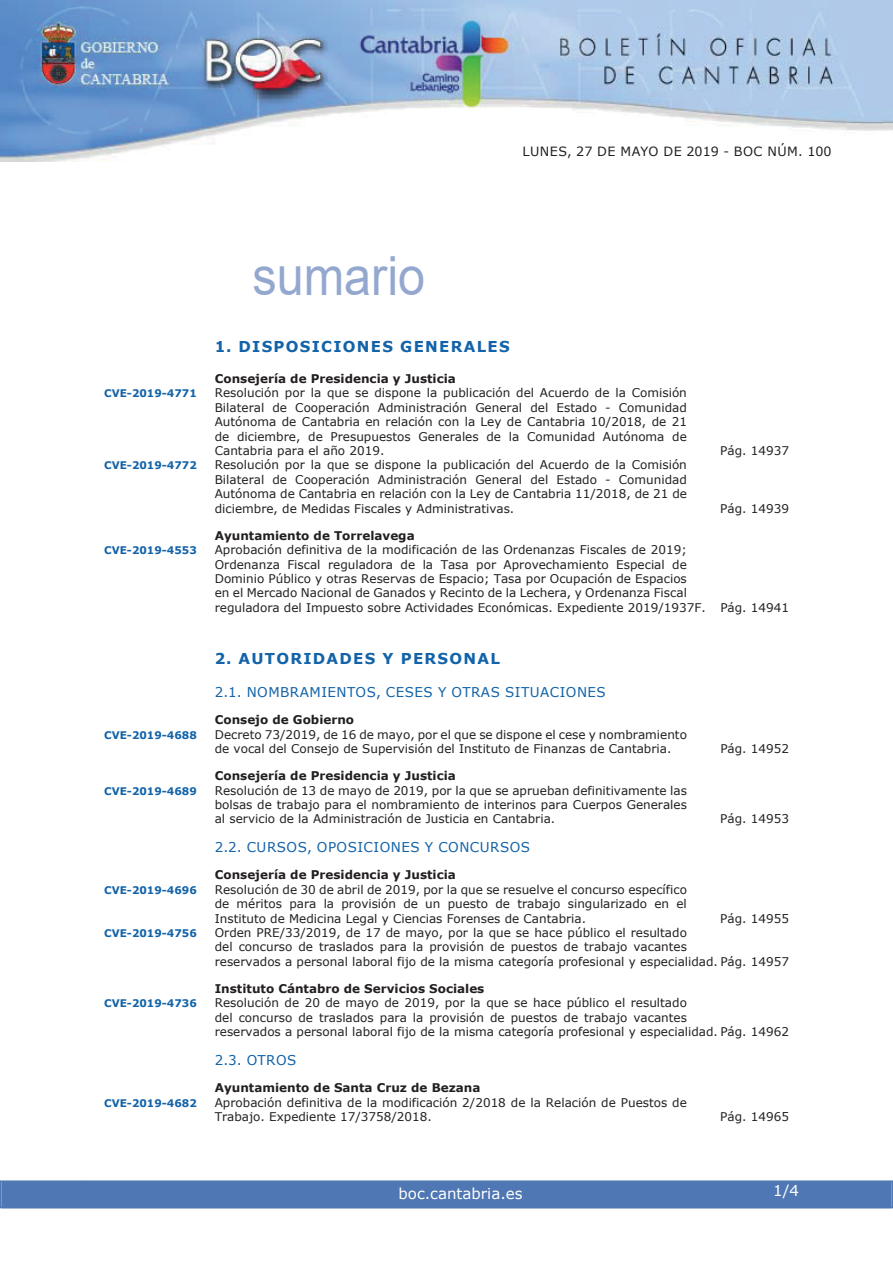
<style>
.page{position:relative;width:893px;height:1263px;background:#fff}
.page>*{position:absolute;margin:0;border:0;box-sizing:border-box;transform-origin:0 0}
.t1{font:54px "Arial";color:#94a8cf;scale:.9 1}
.t2{font:700 15px "Verdana";letter-spacing:.085em;color:#1263a9}
.t3{font:15px "Verdana";color:#fff}
.t4{font:13.5px "Verdana";letter-spacing:.035em;color:#1263a9}
.t5{font:12.75px "Verdana";letter-spacing:.035em;color:#231f20}
.t6{font:12px/14.4px "Verdana";color:#231f20}
.t7{font:700 12px "Verdana";color:#231f20}
.t8{font:700 10.5px "Verdana";color:#1263a9}
</style>
<div class="page">
<img style="left:0;top:0;width:893px;height:161px">
<div style="left:2px;top:1181px;width:889px;height:27px;background:#4f77b3"></div>
<div style="left:0;top:1180px;width:893px;height:28px;border:2px solid #4f77b3"></div>
<p class="t5" style="left:522px;top:143px;width:311px">LUNES, 27 DE MAYO DE 2019 - BOC NÚM. 100</p>
<h1 class="t1" style="left:252px;top:246px;width:194px">sumario</h1>
<p class="t2" style="left:215px;top:337px;width:296px">1. DISPOSICIONES GENERALES</p>
<p class="t7" style="left:215px;top:371px;width:243px">Consejería de Presidencia y Justicia</p>
<p class="t8" style="left:104px;top:387px;width:94px">CVE-2019-4771</p>
<p class="t6" style="left:215px;top:385px;width:474px;text-align:justify">Resolución por la que se dispone la publicación del Acuerdo de la Comisión Bilateral de Cooperación Administración General del Estado - Comunidad Autónoma de Cantabria en relación con la Ley de Cantabria 10/2018, de 21 de diciembre, de Presupuestos Generales de la Comunidad Autónoma de Cantabria para el año 2019.</p>
<p class="t8" style="left:104px;top:459px;width:94px">CVE-2019-4772</p>
<p class="t6" style="left:215px;top:457px;width:474px;text-align:justify">Resolución por la que se dispone la publicación del Acuerdo de la Comisión Bilateral de Cooperación Administración General del Estado - Comunidad Autónoma de Cantabria en relación con la Ley de Cantabria 11/2018, de 21 de diciembre, de Medidas Fiscales y Administrativas.</p>
<p class="t7" style="left:215px;top:528px;width:201px">Ayuntamiento de Torrelavega</p>
<p class="t6" style="left:720px;top:443px;width:70px">Pág. 14937</p>
<p class="t6" style="left:720px;top:501px;width:70px">Pág. 14939</p>
<p class="t8" style="left:104px;top:544px;width:94px">CVE-2019-4553</p>
<p class="t6" style="left:215px;top:542px;width:576px">Aprobación definitiva de la modificación de las Ordenanzas Fiscales de 2019;<br>Ordenanza Fiscal reguladora de la Tasa por Aprovechamiento Especial de<br>Dominio Público y otras Reservas de Espacio; Tasa por Ocupación de Espacios<br>en el Mercado Nacional de Ganados y Recinto de la Lechera, y Ordenanza Fiscal<br>reguladora del Impuesto sobre Actividades Económicas. Expediente 2019/1937F. Pág. 14941</p>
<p class="t2" style="left:215px;top:649px;width:287px">2. AUTORIDADES Y PERSONAL</p>
<p class="t4" style="left:215px;top:683px;width:392px">2.1. NOMBRAMIENTOS, CESES Y OTRAS SITUACIONES</p>
<p class="t7" style="left:215px;top:712px;width:141px">Consejo de Gobierno</p>
<p class="t8" style="left:104px;top:728px;width:94px">CVE-2019-4688</p>
<p class="t6" style="left:215px;top:727px;width:474px">Decreto 73/2019, de 16 de mayo, por el que se dispone el cese y nombramiento de vocal del Consejo de Supervisión del Instituto de Finanzas de Cantabria.</p>
<p class="t6" style="left:720px;top:741px;width:70px">Pág. 14952</p>
<p class="t7" style="left:215px;top:768px;width:243px">Consejería de Presidencia y Justicia</p>
<p class="t8" style="left:104px;top:784px;width:94px">CVE-2019-4689</p>
<p class="t6" style="left:215px;top:783px;width:474px;text-align:justify">Resolución de 13 de mayo de 2019, por la que se aprueban definitivamente las bolsas de trabajo para el nombramiento de interinos para Cuerpos Generales al servicio de la Administración de Justicia en Cantabria.</p>
<p class="t4" style="left:215px;top:839px;width:317px">2.2. CURSOS, OPOSICIONES Y CONCURSOS</p>
<p class="t7" style="left:215px;top:867px;width:243px">Consejería de Presidencia y Justicia</p>
<p class="t8" style="left:104px;top:883px;width:94px">CVE-2019-4696</p>
<p class="t6" style="left:215px;top:882px;width:474px;text-align:justify">Resolución de 30 de abril de 2019, por la que se resuelve el concurso específico de méritos para la provisión de un puesto de trabajo singularizado en el Instituto de Medicina Legal y Ciencias Forenses de Cantabria.</p>
<p class="t6" style="left:720px;top:811px;width:70px">Pág. 14953</p>
<p class="t6" style="left:720px;top:911px;width:70px">Pág. 14955</p>
<p class="t8" style="left:104px;top:926px;width:94px">CVE-2019-4756</p>
<p class="t6" style="left:215px;top:925px;width:576px">Orden PRE/33/2019, de 17 de mayo, por la que se hace público el resultado<br>del concurso de traslados para la provisión de puestos de trabajo vacantes<br>reservados a personal laboral fijo de la misma categoría profesional y especialidad. Pág. 14957</p>
<p class="t7" style="left:215px;top:981px;width:271px">Instituto Cántabro de Servicios Sociales</p>
<p class="t8" style="left:104px;top:997px;width:94px">CVE-2019-4736</p>
<p class="t6" style="left:215px;top:995px;width:576px">Resolución de 20 de mayo de 2019, por la que se hace público el resultado<br>del concurso de traslados para la provisión de puestos de trabajo vacantes<br>reservados a personal laboral fijo de la misma categoría profesional y especialidad. Pág. 14962</p>
<p class="t4" style="left:215px;top:1052px;width:83px">2.3. OTROS</p>
<p class="t7" style="left:215px;top:1080px;width:267px">Ayuntamiento de Santa Cruz de Bezana</p>
<p class="t8" style="left:104px;top:1096px;width:94px">CVE-2019-4682</p>
<p class="t6" style="left:215px;top:1095px;width:474px">Aprobación definitiva de la modificación 2/2018 de la Relación de Puestos de<br>Trabajo. Expediente 17/3758/2018.</p>
<p class="t6" style="left:720px;top:1109px;width:70px">Pág. 14965</p>
<p class="t3" style="left:398px;top:1184px;width:126px">boc.cantabria.es</p>
<p class="t3" style="left:773px;top:1181px;width:27px">1/4</p>
</div>
